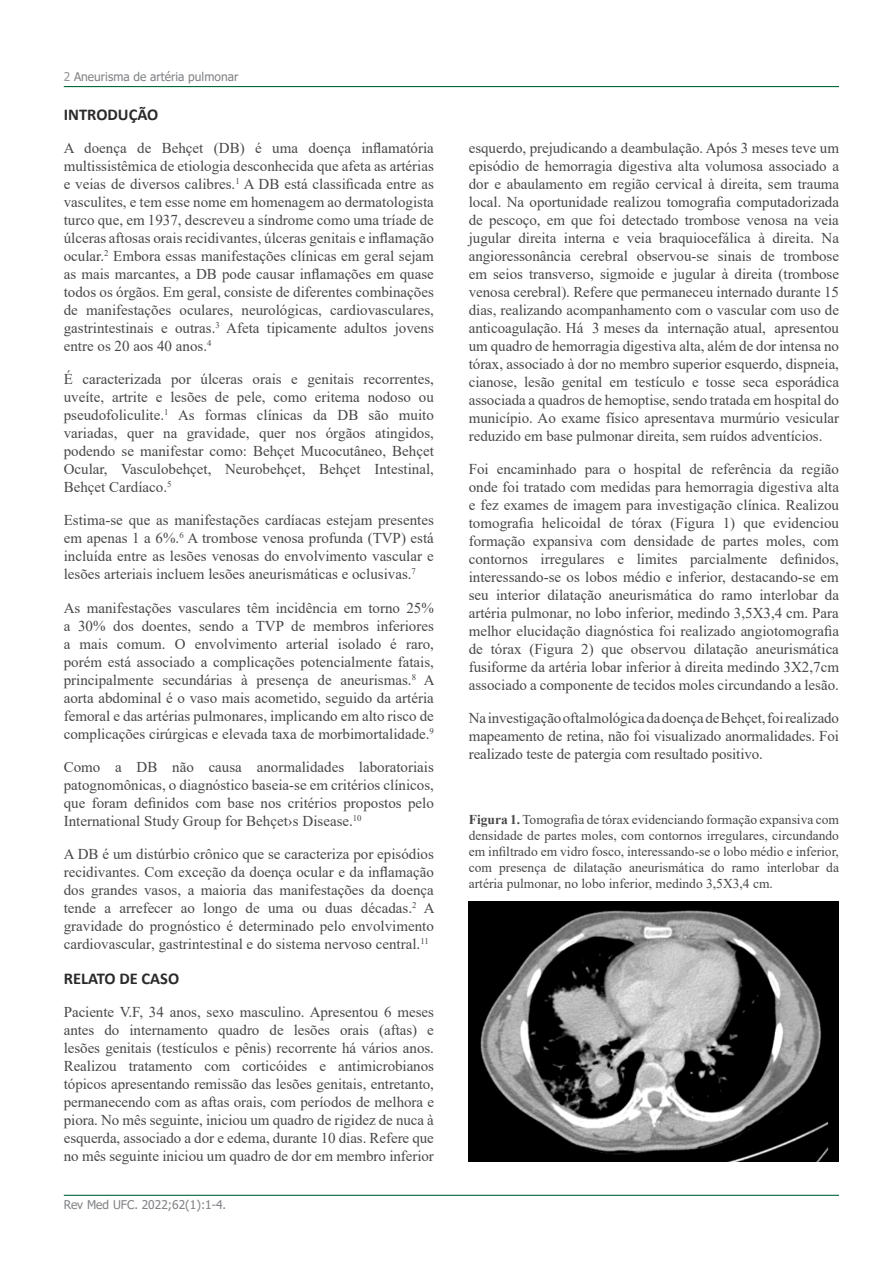
<style>
.page{position:relative;width:893px;height:1263px;background:#fff}
.page>*{position:absolute;margin:0;border:0;box-sizing:border-box;transform-origin:0 0}
.t1{font:700 16.5px "Calibri";color:#2b292a}
.t2{font:15px/18px "Times New Roman";color:#464748;text-align:justify}
.t3{font:13.5px/16.2px "Times New Roman";color:#464748;text-align:justify}
.t4{font:12px "Tahoma";color:#808285}
.s1{color:#939598}
.s2{font-weight:700}
</style>
<div class="page">
<hr style="left:64px;top:86px;width:775px;height:1px;background:#00683b">
<hr style="left:64px;top:1195px;width:775px;height:1px;background:#00683b">
<img style="left:469px;top:902px;width:370px;height:259px">
<p class="t4" style="left:64px;top:69px;width:176px"><span class="s1">2</span> Aneurisma de artéria pulmonar</p>
<p class="t1" style="left:64px;top:103px;width:96px">INTRODUÇÃO</p>
<p class="t2" style="left:64px;top:138px;width:372px">A doença de Behçet (DB) é uma doença inflamatória multissistêmica de etiologia desconhecida que afeta as artérias e veias de diversos calibres.<sup>1</sup> A DB está classificada entre as vasculites, e tem esse nome em homenagem ao dermatologista turco que, em 1937, descreveu a síndrome como uma tríade de úlceras aftosas orais recidivantes, úlceras genitais e inflamação ocular.<sup>2</sup> Embora essas manifestações clínicas em geral sejam as mais marcantes, a DB pode causar inflamações em quase todos os órgãos. Em geral, consiste de diferentes combinações de manifestações oculares, neurológicas, cardiovasculares, gastrintestinais e outras.<sup>3</sup> Afeta tipicamente adultos jovens entre os 20 aos 40 anos.<sup>4</sup></p>
<p class="t2" style="left:64px;top:370px;width:372px">É caracterizada por úlceras orais e genitais recorrentes, uveíte, artrite e lesões de pele, como eritema nodoso ou pseudofoliculite.<sup>1</sup> As formas clínicas da DB são muito variadas, quer na gravidade, quer nos órgãos atingidos, podendo se manifestar como: Behçet Mucocutâneo, Behçet Ocular, Vasculobehçet, Neurobehçet, Behçet Intestinal, Behçet Cardíaco.<sup>5</sup></p>
<p class="t2" style="left:64px;top:511px;width:372px">Estima-se que as manifestações cardíacas estejam presentes em apenas 1 a 6%.<sup>6</sup> A trombose venosa profunda (TVP) está incluída entre as lesões venosas do envolvimento vascular e lesões arteriais incluem lesões aneurismáticas e oclusivas.<sup>7</sup></p>
<p class="t2" style="left:64px;top:598px;width:372px">As manifestações vasculares têm incidência em torno 25% a 30% dos doentes, sendo a TVP de membros inferiores a mais comum. O envolvimento arterial isolado é raro, porém está associado a complicações potencialmente fatais, principalmente secundárias à presença de aneurismas.<sup>8</sup> A aorta abdominal é o vaso mais acometido, seguido da artéria femoral e das artérias pulmonares, implicando em alto risco de complicações cirúrgicas e elevada taxa de morbimortalidade.<sup>9</sup></p>
<p class="t2" style="left:64px;top:757px;width:372px">Como a DB não causa anormalidades laboratoriais patognomônicas, o diagnóstico baseia-se em critérios clínicos, que foram definidos com base nos critérios propostos pelo International Study Group for Behçet›s Disease.<sup>10</sup></p>
<p class="t2" style="left:64px;top:844px;width:372px">A DB é um distúrbio crônico que se caracteriza por episódios recidivantes. Com exceção da doença ocular e da inflamação dos grandes vasos, a maioria das manifestações da doença tende a arrefecer ao longo de uma ou duas décadas.<sup>2</sup> A gravidade do prognóstico é determinado pelo envolvimento cardiovascular, gastrintestinal e do sistema nervoso central.<sup>11</sup></p>
<p class="t1" style="left:64px;top:967px;width:117px">RELATO DE CASO</p>
<p class="t2" style="left:64px;top:1002px;width:372px">Paciente V.F, 34 anos, sexo masculino. Apresentou 6 meses antes do internamento quadro de lesões orais (aftas) e lesões genitais (testículos e pênis) recorrente há vários anos.<br>Realizou tratamento com corticóides e antimicrobianos tópicos apresentando remissão das lesões genitais, entretanto, permanecendo com as aftas orais, com períodos de melhora e piora. No mês seguinte, iniciou um quadro de rigidez de nuca à esquerda, associado a dor e edema, durante 10 dias. Refere que no mês seguinte iniciou um quadro de dor em membro inferior</p>
<p class="t4" style="left:64px;top:1197px;width:164px">Rev Med UFC. 2022;62(1):1-4.</p>
<p class="t2" style="left:469px;top:138px;width:372px">esquerdo, prejudicando a deambulação. Após 3 meses teve um episódio de hemorragia digestiva alta volumosa associado a dor e abaulamento em região cervical à direita, sem trauma local. Na oportunidade realizou tomografia computadorizada de pescoço, em que foi detectado trombose venosa na veia jugular direita interna e veia braquiocefálica à direita. Na angioressonância cerebral observou-se sinais de trombose em seios transverso, sigmoide e jugular à direita (trombose venosa cerebral). Refere que permaneceu internado durante 15 dias, realizando acompanhamento com o vascular com uso de anticoagulação. Há 3 meses da internação atual, apresentou um quadro de hemorragia digestiva alta, além de dor intensa no tórax, associado à dor no membro superior esquerdo, dispneia, cianose, lesão genital em testículo e tosse seca esporádica associada a quadros de hemoptise, sendo tratada em hospital do município. Ao exame físico apresentava murmúrio vesicular reduzido em base pulmonar direita, sem ruídos adventícios.</p>
<p class="t2" style="left:469px;top:459px;width:372px">Foi encaminhado para o hospital de referência da região onde foi tratado com medidas para hemorragia digestiva alta e fez exames de imagem para investigação clínica. Realizou tomografia helicoidal de tórax (Figura 1) que evidenciou formação expansiva com densidade de partes moles, com contornos irregulares e limites parcialmente definidos, interessando-se os lobos médio e inferior, destacando-se em seu interior dilatação aneurismática do ramo interlobar da artéria pulmonar, no lobo inferior, medindo 3,5X3,4 cm. Para melhor elucidação diagnóstica foi realizado angiotomografia de tórax (Figura 2) que observou dilatação aneurismática fusiforme da artéria lobar inferior à direita medindo 3X2,7cm associado a componente de tecidos moles circundando a lesão.</p>
<p class="t2" style="left:469px;top:708px;width:372px">Na investigação oftalmológica da doença de Behçet, foi realizado mapeamento de retina, não foi visualizado anormalidades. Foi realizado teste de patergia com resultado positivo.</p>
<p class="t3" style="left:469px;top:810px;width:372px"><span class="s2">Figura 1.</span> Tomografia de tórax evidenciando formação expansiva com densidade de partes moles, com contornos irregulares, circundando em infiltrado em vidro fosco, interessando-se o lobo médio e inferior, com presença de dilatação aneurismática do ramo interlobar da artéria pulmonar, no lobo inferior, medindo 3,5X3,4 cm.</p>
</div>
